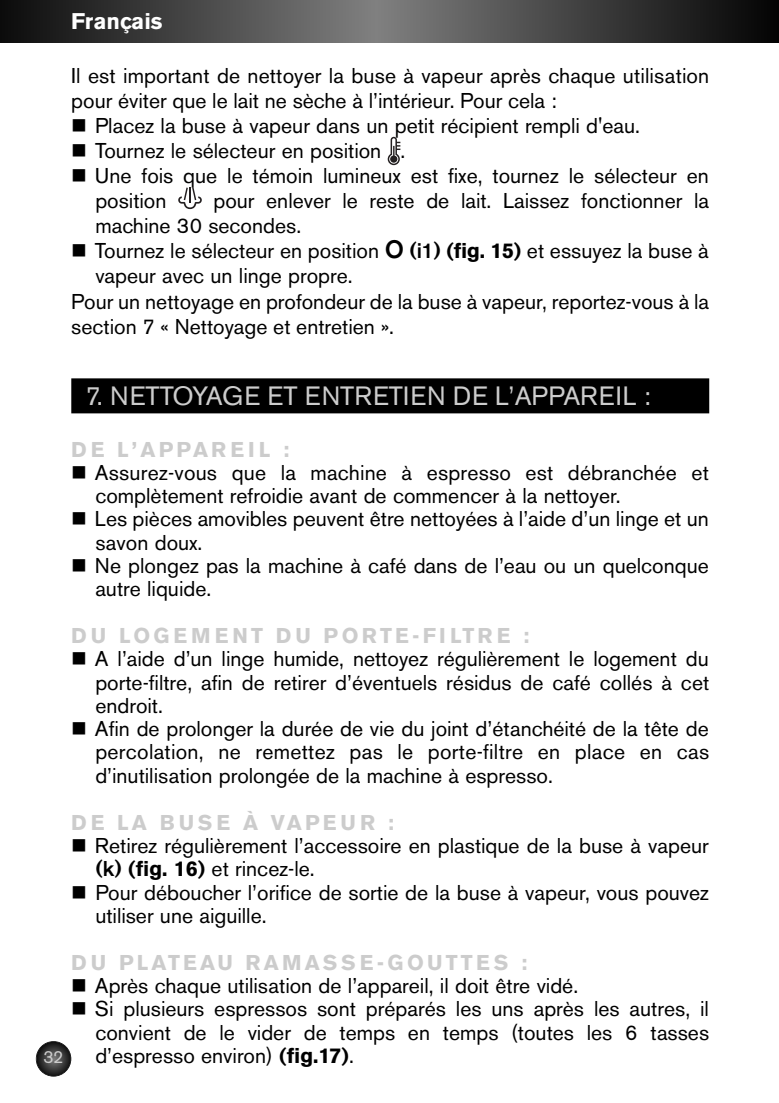
<style>
.page{position:relative;width:779px;height:1103px;background:#fff}
.page>*{position:absolute;margin:0;border:0;box-sizing:border-box;transform-origin:0 0}
.t1{font:26.25px "Akzidenz Grotesk BE";color:#ccc}
.t2{font:700 22.5px "Akzidenz Grotesk BE";color:#fff}
.t3{font:21.25px/23.2px "Akzidenz Grotesk BE";color:#000}
.t4{font:700 21.25px "Akzidenz Grotesk BE";letter-spacing:.15em;color:#ccc}
.t5{font:700 21.25px "Akzidenz Grotesk BE";letter-spacing:.18em;color:#ccc}
.t6{font:700 21.25px "Akzidenz Grotesk BE";letter-spacing:.17em;color:#ccc}
.t7{font:17.5px "Akzidenz Grotesk BE";color:#ccc}
.s1{font-weight:500;font-size:25px}
.s2{font-weight:500}
.s3{font-weight:700}
</style>
<div class="page">
<svg style="left:0;top:0;width:779px;height:42px;background:#434343"></svg>
<svg style="left:37px;top:1041px;width:33px;height:34px"></svg>
<div style="left:36px;top:1041px;width:35px;height:35px;border:2px solid #000;border-radius:50%"></div>
<div style="left:71px;top:378px;width:638px;height:35px;background:#000"></div>
<svg style="left:388px;top:137px;width:12px;height:28px"></svg>
<div style="left:390px;top:155px;width:7px;height:8px;background:#231f20;border-radius:3px"></div>
<svg style="left:178px;top:187px;width:24px;height:22px"></svg>
<p class="t2" style="left:71px;top:13px;width:93px">Français</p>
<p class="t3" style="left:71px;top:65px;width:639px;line-height:25.5px">Il est important de nettoyer la buse à vapeur après chaque utilisation pour éviter que le lait ne sèche à l’intérieur. Pour cela :</p>
<p class="t3" style="left:71px;top:116px;width:570px">■ Placez la buse à vapeur dans un petit récipient rempli d'eau.</p>
<p class="t3" style="left:71px;top:141px;width:335px">■ Tournez le sélecteur en position .</p>
<p class="t3" style="left:95px;top:165px;width:615px;line-height:25px;text-indent:-24px">■ Une fois que le témoin lumineux est fixe, tournez le sélecteur en position</p>
<p class="t3" style="left:95px;top:190px;width:615px;line-height:25px;text-indent:118px">pour enlever le reste de lait. Laissez fonctionner la machine 30 secondes.</p>
<p class="t3" style="left:71px;top:241px;width:639px">■ Tournez le sélecteur en position <span class="s1">O</span> <span class="s2">(i1)</span> <span class="s3">(fig. 15)</span> et essuyez la buse à</p>
<p class="t3" style="left:95px;top:266px;width:259px">vapeur avec un linge propre.</p>
<p class="t3" style="left:71px;top:292px;width:639px">Pour un nettoyage en profondeur de la buse à vapeur, reportez-vous à la</p>
<p class="t3" style="left:71px;top:317px;width:324px">section 7 « Nettoyage et entretien ».</p>
<p class="t7" style="left:44px;top:1050px;width:21px">32</p>
<p class="t1" style="left:85px;top:386px;width:567px">7. NETTOYAGE ET ENTRETIEN DE L’APPAREIL :</p>
<p class="t6" style="left:71px;top:441px;width:219px">DE L’APPAREIL :</p>
<p class="t3" style="left:95px;top:463px;width:615px;text-indent:-24px">■ Assurez-vous que la machine à espresso est débranchée et complètement refroidie avant de commencer à la nettoyer.</p>
<p class="t3" style="left:95px;top:509px;width:615px;text-indent:-24px">■ Les pièces amovibles peuvent être nettoyées à l’aide d’un linge et un savon doux.</p>
<p class="t3" style="left:95px;top:556px;width:615px;text-indent:-24px">■ Ne plongez pas la machine à café dans de l’eau ou un quelconque autre liquide.</p>
<p class="t4" style="left:71px;top:628px;width:459px">DU LOGEMENT DU PORTE-FILTRE :</p>
<p class="t3" style="left:95px;top:649px;width:615px;text-align:justify;text-indent:-24px">■ A l’aide d’un linge humide, nettoyez régulièrement le logement du porte-filtre, afin de retirer d’éventuels résidus de café collés à cet endroit.</p>
<p class="t3" style="left:95px;top:719px;width:615px;text-align:justify;text-indent:-24px">■ Afin de prolonger la durée de vie du joint d’étanchéité de la tête de percolation, ne remettez pas le porte-filtre en place en cas d’inutilisation prolongée de la machine à espresso.</p>
<p class="t5" style="left:71px;top:814px;width:324px">DE LA BUSE À VAPEUR :</p>
<p class="t3" style="left:95px;top:836px;width:615px;text-indent:-24px">■ Retirez régulièrement l’accessoire en plastique de la buse à vapeur <span class="s2">(k)</span> <span class="s3">(fig. 16)</span> et rincez-le.</p>
<p class="t3" style="left:95px;top:882px;width:615px;text-indent:-24px">■ Pour déboucher l’orifice de sortie de la buse à vapeur, vous pouvez utiliser une aiguille.</p>
<p class="t4" style="left:71px;top:954px;width:457px">DU PLATEAU RAMASSE-GOUTTES :</p>
<p class="t3" style="left:71px;top:976px;width:508px">■ Après chaque utilisation de l’appareil, il doit être vidé.</p>
<p class="t3" style="left:95px;top:999px;width:615px;text-align:justify;text-indent:-24px">■ Si plusieurs espressos sont préparés les uns après les autres, il convient de le vider de temps en temps (toutes les 6 tasses d’espresso environ) <span class="s3">(fig.17)</span>.</p>
</div>
